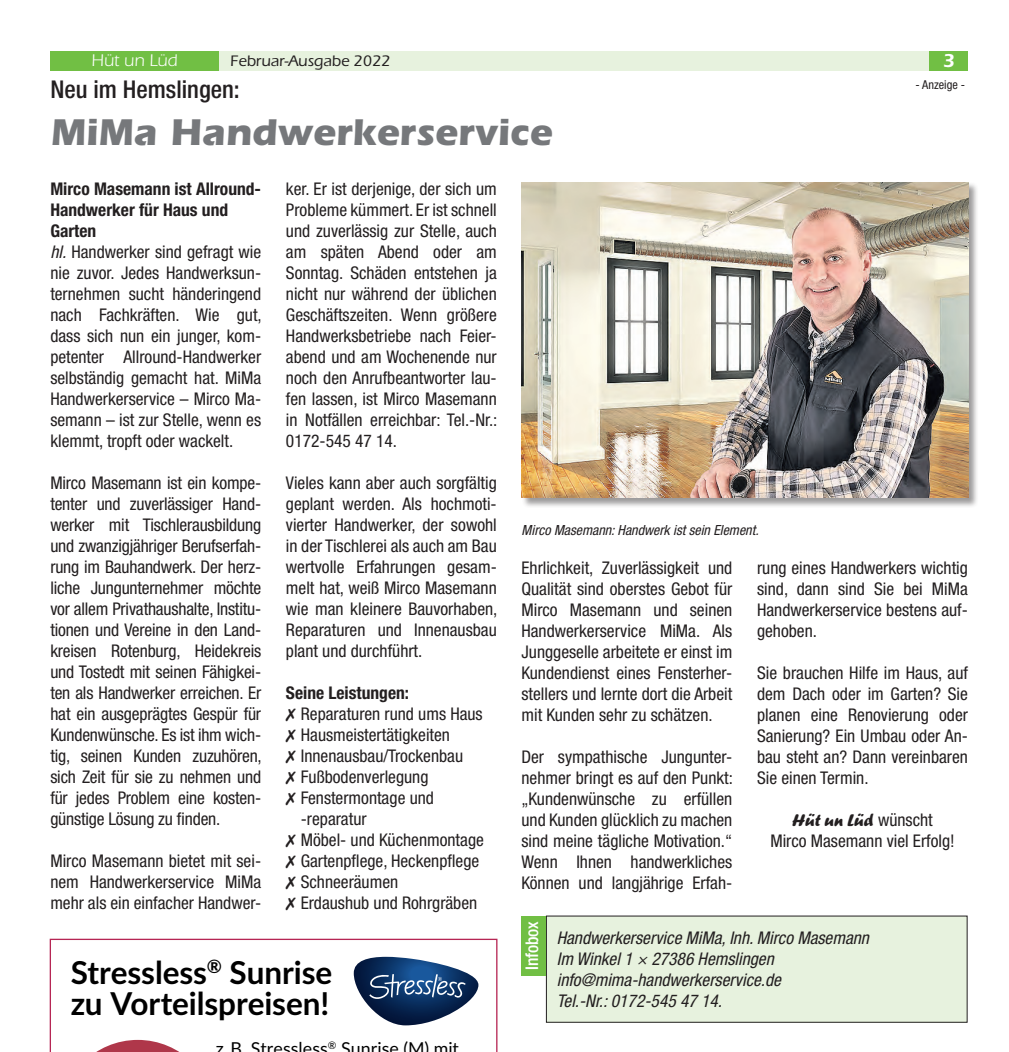
<style>
.page{position:relative;width:1009px;height:1052px;background:#fff}
.page>*{position:absolute;margin:0;border:0;box-sizing:border-box;transform-origin:0 0}
.t1{font:700 38.5px "ITC Eras Std";color:#76787b}
.t2{font:700 31.5px/31.5px "Lato";letter-spacing:-.005em;color:#000}
.t3{font:500 condensed 24.5px "Helvetica Neue LT Std";color:#231f20}
.t4{font:600 19.25px "ITC Eras Std";color:#fff}
.t5{font:17.85px "Lato";letter-spacing:.005em;color:#000}
.t6{font:condensed 17.5px/21px "Helvetica Neue LT Std";color:#231f20;text-align:justify}
.t7{font:italic condensed 17.5px/21px "Helvetica Neue LT Std";color:#231f20}
.t8{font:700 condensed 17.5px "Helvetica Neue LT Std";color:#231f20}
.t9{font:17.5px "Forte MT Std";letter-spacing:.01em;color:#231f20}
.t10{font:17.5px "ITC Eras Std";color:#fff}
.t11{font:500 condensed 17.5px "Helvetica Neue LT Std";color:#fff}
.t12{font:500 15.75px "ITC Eras Std";color:#231f20}
.t13{font:italic condensed 14px "Helvetica Neue LT Std";color:#231f20}
.t14{font:condensed 12.25px "Helvetica Neue LT Std";color:#231f20}
.s1{font-weight:700}
.s2{font-style:italic}
.s3{font-family:"Helvetica Neue LT Std";font-stretch:condensed}
</style>
<div class="page">
<div style="left:215px;top:51px;width:734px;height:20px;background:#e7f2de"></div>
<div style="left:50px;top:51px;width:169px;height:20px;background:#71bf44"></div>
<div style="left:930px;top:51px;width:38px;height:20px;background:#71bf44"></div>
<div style="left:546px;top:915px;width:421px;height:106px;background:#e7f2de"></div>
<div style="left:521px;top:915px;width:25px;height:60px;background:#71bf44"></div>
<svg style="left:50px;top:938px;width:447px;height:113px"></svg>
<div style="left:521px;top:182px;width:458px;height:326px;background:#231f20;opacity:.45"></div>
<img style="left:522px;top:182px;width:446px;height:315px">
<p class="t10" style="left:92px;top:51px;width:88px">Hüt un Lüd</p>
<p class="t12" style="left:230px;top:52px;width:162px">Februar-Ausgabe 2022</p>
<p class="t4" style="left:943px;top:50px;width:14px">3</p>
<h3 class="t3" style="left:50px;top:75px;width:191px">Neu im Hemslingen:</h3>
<h1 class="t1" style="left:50px;top:110px;width:503px">MiMa Handwerkerservice</h1>
<p class="t14" style="left:915px;top:78px;width:51px">- Anzeige -</p>
<p class="t6" style="left:50px;top:178px;width:213px;text-align:left"><span class="s1">Mirco Masemann ist Allround-<br>Handwerker für Haus und<br>Garten<br></span><span class="s2">hl.</span> Handwerker sind gefragt wie nie zuvor. Jedes Handwerksun&shy;ternehmen sucht händeringend nach Fachkräften. Wie gut, dass sich nun ein junger, kom&shy;petenter Allround-Handwerker selbständig gemacht hat. MiMa<br>Handwerkerservice – Mirco Ma&shy;semann – ist zur Stelle, wenn es klemmt, tropft oder wackelt.</p>
<p class="t6" style="left:50px;top:472px;width:213px">Mirco Masemann ist ein kompe&shy;tenter und zuverlässiger Hand&shy;werker mit Tischlerausbildung und zwanzigjähriger Berufserfah&shy;rung im Bauhandwerk. Der herz&shy;liche Jungunternehmer möchte vor allem Privathaushalte, Institu&shy;tionen und Vereine in den Land&shy;kreisen Rotenburg, Heidekreis und Tostedt mit seinen Fähigkei&shy;ten als Handwerker erreichen. Er hat ein ausgeprägtes Gespür für Kundenwünsche. Es ist ihm wich&shy;tig, seinen Kunden zuzuhören, sich Zeit für sie zu nehmen und für jedes Problem eine kosten&shy;günstige Lösung zu finden.</p>
<p class="t6" style="left:50px;top:850px;width:212px">Mirco Masemann bietet mit sei&shy;nem Handwerkerservice MiMa mehr als ein einfacher Handwer-</p>
<p class="t6" style="left:286px;top:178px;width:213px">ker. Er ist derjenige, der sich um Probleme kümmert. Er ist schnell und zuverlässig zur Stelle, auch am späten Abend oder am Sonntag. Schäden entstehen ja nicht nur während der üblichen Geschäftszeiten. Wenn größere Handwerksbetriebe nach Feier&shy;abend und am Wochenende nur noch den Anrufbeantworter lau&shy;fen lassen, ist Mirco Masemann in Notfällen erreichbar: Tel.-Nr.:<br>0172-545 47 14.</p>
<p class="t6" style="left:286px;top:472px;width:213px">Vieles kann aber auch sorgfältig geplant werden. Als hochmoti&shy;vierter Handwerker, der sowohl in der Tischlerei als auch am Bau wertvolle Erfahrungen gesam&shy;melt hat, weiß Mirco Masemann wie man kleinere Bauvorhaben, Reparaturen und Innenausbau plant und durchführt.</p>
<p class="t8" style="left:286px;top:682px;width:125px">Seine Leistungen:</p>
<p class="t6" style="left:286px;top:703px;width:198px">✗ Reparaturen rund ums Haus</p>
<p class="t6" style="left:286px;top:724px;width:166px">✗ Hausmeistertätigkeiten</p>
<p class="t6" style="left:286px;top:745px;width:179px">✗ Innenausbau/Trockenbau</p>
<p class="t6" style="left:286px;top:766px;width:144px">✗ Fußbodenverlegung</p>
<p class="t6" style="left:286px;top:787px;width:150px">✗ Fenstermontage und</p>
<p class="t6" style="left:301px;top:808px;width:67px">-reparatur</p>
<p class="t6" style="left:286px;top:829px;width:200px">✗ Möbel- und Küchenmontage</p>
<p class="t6" style="left:286px;top:850px;width:195px">✗ Gartenpflege, Heckenpflege</p>
<p class="t6" style="left:286px;top:871px;width:114px">✗ Schneeräumen</p>
<p class="t6" style="left:286px;top:892px;width:193px">✗ Erdaushub und Rohrgräben</p>
<h2 class="t2" style="left:71px;top:955px;width:263px">Stressless<sup>®</sup> Sunrise zu Vorteilspreisen!</h2>
<p class="t5" style="left:216px;top:1034px;width:245px">z B Stressless<sup>®</sup> Sunrise (M) mit</p>
<p class="t13" style="left:522px;top:522px;width:239px">Mirco Masemann: Handwerk ist sein Element.</p>
<p class="t6" style="left:521px;top:557px;width:212px">Ehrlichkeit, Zuverlässigkeit und Qualität sind oberstes Gebot für Mirco Masemann und seinen Handwerkerservice MiMa. Als Junggeselle arbeitete er einst im Kundendienst eines Fensterher&shy;stellers und lernte dort die Arbeit mit Kunden sehr zu schätzen.</p>
<p class="t6" style="left:521px;top:746px;width:213px">Der sympathische Jungunter&shy;nehmer bringt es auf den Punkt: „Kundenwünsche zu erfüllen und Kunden glücklich zu machen sind meine tägliche Motivation.“ Wenn Ihnen handwerkliches Können und langjährige Erfah-</p>
<p class="t6" style="left:757px;top:557px;width:212px">rung eines Handwerkers wichtig sind, dann sind Sie bei MiMa Handwerkerservice bestens auf&shy;gehoben.</p>
<p class="t6" style="left:757px;top:662px;width:212px">Sie brauchen Hilfe im Haus, auf dem Dach oder im Garten? Sie planen eine Renovierung oder Sanierung? Ein Umbau oder An&shy;bau steht an? Dann vereinbaren Sie einen Termin.</p>
<p class="t9" style="left:792px;top:809px;width:142px">Hüt un Lüd <span class="s3">wünscht</span></p>
<p class="t6" style="left:770px;top:830px;width:186px">Mirco Masemann viel Erfolg!</p>
<p class="t11" style="left:521px;top:970px;width:51px;rotate:-90deg">Infobox</p>
<p class="t7" style="left:557px;top:927px;width:314px">Handwerkerservice MiMa, Inh. Mirco Masemann Im Winkel 1 × 27386 Hemslingen info@mima-handwerkerservice.de<br>Tel.-Nr.: 0172-545 47 14.</p>
</div>
